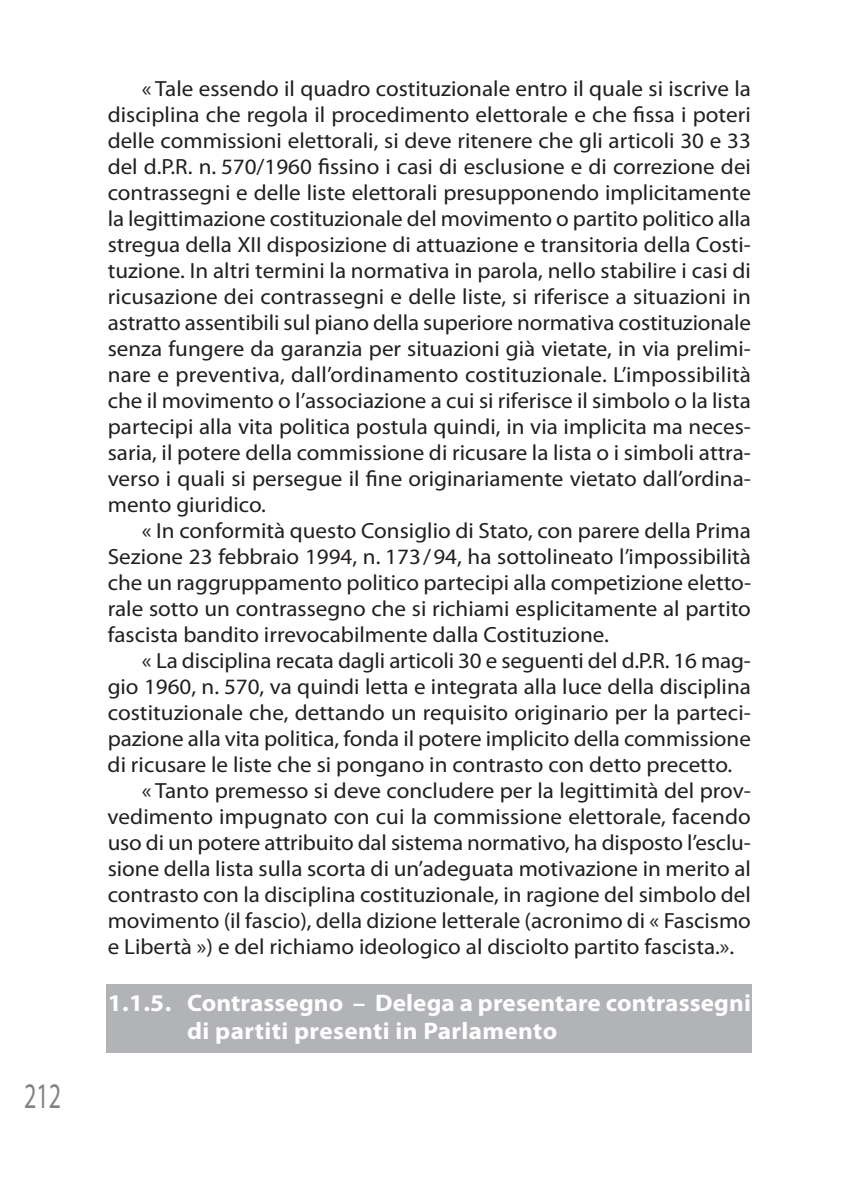
<style>
.page{position:relative;width:842px;height:1191px;background:#fff}
.page>*{position:absolute;margin:0;border:0;box-sizing:border-box;transform-origin:0 0}
.t1{font:36px "Myriad Pro";color:#808285;scale:.67 1}
.t2{font:700 24px/28px "Myriad Pro";letter-spacing:.005em;color:#fff;scale:1.05 1}
.t3{font:22px/26px "Myriad Pro";color:#231f20;text-align:justify;scale:1.05 1}
</style>
<div class="page">
<div style="left:106px;top:984px;width:646px;height:68px;background:#b2b3b7"></div>
<h1 class="t1" style="left:24px;top:1082px;width:57px">212</h1>
<p class="t3" style="left:108px;top:77px;width:614px;text-indent:34px">« tale essendo il quadro costituzionale entro il quale si iscrive la disciplina che regola il procedimento elettorale e che fissa i poteri delle commissioni elettorali, si deve ritenere che gli articoli 30 e 33 del d.p.r. n. 570/1960 fissino i casi di esclusione e di correzione dei contrassegni e delle liste elettorali presupponendo implicitamente la legittimazione costituzionale del movimento o partito politico alla stregua della Xii disposizione di attuazione e transitoria della costi&shy;tuzione. in altri termini la normativa in parola, nello stabilire i casi di ricusazione dei contrassegni e delle liste, si riferisce a situazioni in astratto assentibili sul piano della superiore normativa costituzionale senza fungere da garanzia per situazioni già vietate, in via prelimi&shy;nare e preventiva, dall’ordinamento costituzionale. l’impossibilità che il movimento o l’associazione a cui si riferisce il simbolo o la lista partecipi alla vita politica postula quindi, in via implicita ma neces&shy;saria, il potere della commissione di ricusare la lista o i simboli attra&shy;verso i quali si persegue il fine originariamente vietato dall’ordina&shy;mento giuridico.</p>
<p class="t3" style="left:108px;top:519px;width:614px;text-indent:34px">« in conformità questo consiglio di stato, con parere della prima sezione 23 febbraio 1994, n. 173/94, ha sottolineato l’impossibilità che un raggruppamento politico partecipi alla competizione eletto&shy;rale sotto un contrassegno che si richiami esplicitamente al partito fascista bandito irrevocabilmente dalla costituzione.</p>
<p class="t3" style="left:142px;top:649px;width:582px">« la disciplina recata dagli articoli 30 e seguenti del d.p.r. 16 mag-</p>
<p class="t3" style="left:108px;top:675px;width:614px">gio 1960, n. 570, va quindi letta e integrata alla luce della disciplina</p>
<p class="t3" style="left:108px;top:701px;width:614px">costituzionale che, dettando un requisito originario per la parteci-</p>
<p class="t3" style="left:108px;top:727px;width:614px">pazione alla vita politica, fonda il potere implicito della commissione</p>
<p class="t3" style="left:108px;top:753px;width:596px">di ricusare le liste che si pongano in contrasto con detto precetto.</p>
<p class="t3" style="left:142px;top:779px;width:582px">« tanto premesso si deve concludere per la legittimità del prov-</p>
<p class="t3" style="left:108px;top:805px;width:614px">vedimento impugnato con cui la commissione elettorale, facendo</p>
<p class="t3" style="left:108px;top:831px;width:614px">uso di un potere attribuito dal sistema normativo, ha disposto l’esclu-</p>
<p class="t3" style="left:108px;top:857px;width:614px">sione della lista sulla scorta di un’adeguata motivazione in merito al</p>
<p class="t3" style="left:108px;top:883px;width:614px">contrasto con la disciplina costituzionale, in ragione del simbolo del</p>
<p class="t3" style="left:108px;top:909px;width:614px">movimento (il fascio), della dizione letterale (acronimo di « fascismo</p>
<p class="t3" style="left:108px;top:935px;width:598px">e libertà ») e del richiamo ideologico al disciolto partito fascista.».</p>
<p class="t2" style="left:187px;top:990px;width:538px;text-indent:-79px">1.1.5. Contrassegno – Delega a presentare contrassegni di partiti presenti in Parlamento</p>
</div>
